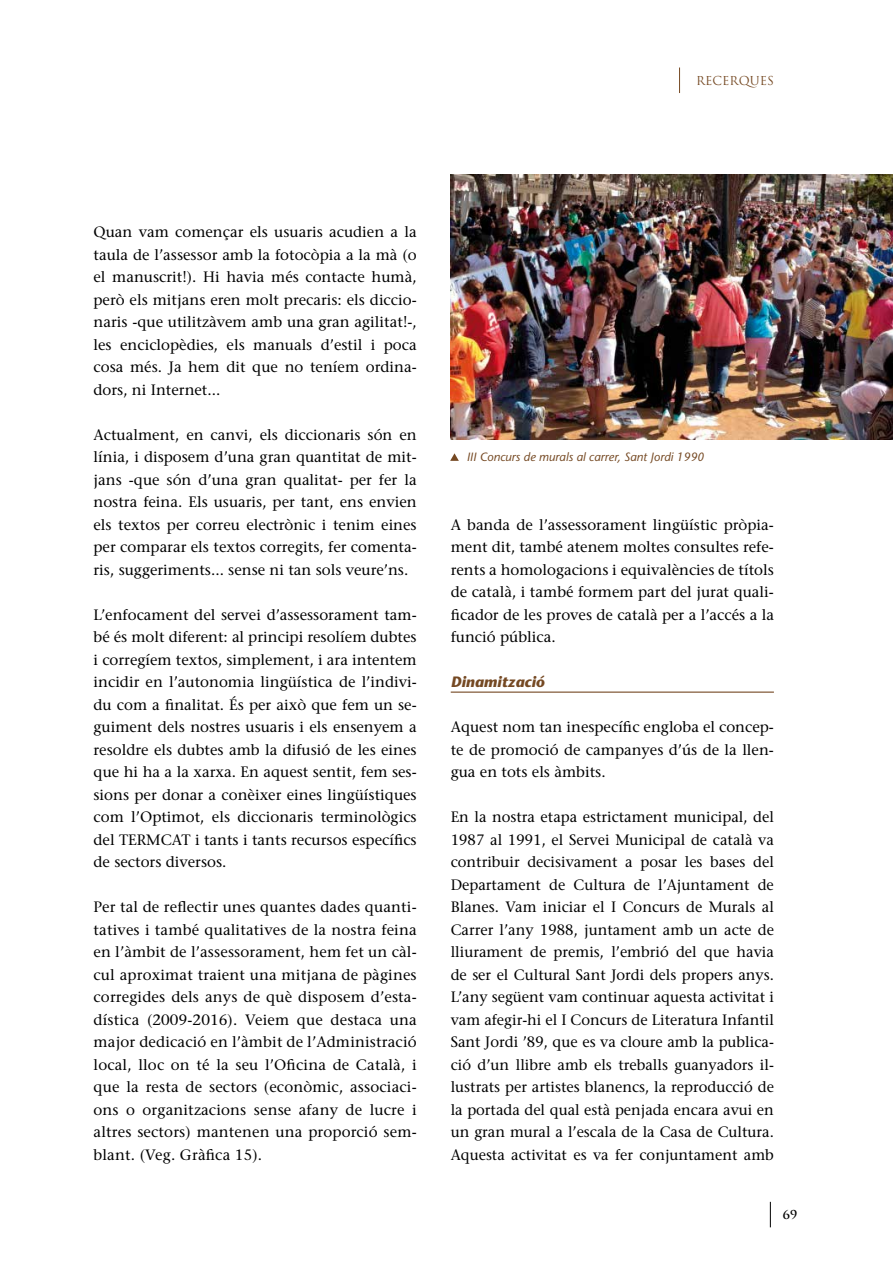
<style>
.page{position:relative;width:893px;height:1263px;background:#fff}
.page>*{position:absolute;margin:0;border:0;box-sizing:border-box;transform-origin:0 0}
.t1{font:15px/22.5px "Stone Serif";color:#000;text-align:justify}
.t2{font:italic 700 15px "Stone Sans";color:#754923}
.t3{font:italic 12px "Stone Sans";color:#754923}
.t4{font:12px "Trajan Pro";color:#754923}
.t5{font:700 12px "Trajan Pro";color:#000}
</style>
<div class="page">
<svg style="left:770px;top:1202px;width:1px;height:25px"></svg>
<svg style="left:679px;top:68px;width:1px;height:25px"></svg>
<hr style="left:451px;top:691px;width:323px;height:2px;background:#754923">
<img style="left:451px;top:174px;width:442px;height:265px">
<svg style="left:450px;top:453px;width:9px;height:8px"></svg>
<p class="t4" style="left:696px;top:73px;width:79px">RECERQUES</p>
<p class="t1" style="left:94px;top:221px;width:325px">Quan vam començar els usuaris acudien a la taula de l’assessor amb la fotocòpia a la mà (o el manuscrit!). Hi havia més contacte humà, però els mitjans eren molt precaris: els diccio&shy;naris -que utilitzàvem amb una gran agilitat!-, les enciclopèdies, els manuals d’estil i poca cosa més. Ja hem dit que no teníem ordina&shy;dors, ni Internet...</p>
<p class="t1" style="left:94px;top:423px;width:325px">Actualment, en canvi, els diccionaris són en línia, i disposem d’una gran quantitat de mit&shy;jans -que són d’una gran qualitat- per fer la nostra feina. Els usuaris, per tant, ens envien els textos per correu electrònic i tenim eines per comparar els textos corregits, fer comenta&shy;ris, suggeriments... sense ni tan sols veure’ns.</p>
<p class="t1" style="left:94px;top:603px;width:325px">L’enfocament del servei d’assessorament tam&shy;bé és molt diferent: al principi resolíem dubtes i corregíem textos, simplement, i ara intentem incidir en l’autonomia lingüística de l’indivi&shy;du com a finalitat. És per això que fem un se&shy;guiment dels nostres usuaris i els ensenyem a resoldre els dubtes amb la difusió de les eines que hi ha a la xarxa. En aquest sentit, fem ses&shy;sions per donar a conèixer eines lingüístiques com l’Optimot, els diccionaris terminològics del TERMCAT i tants i tants recursos específics de sectors diversos.</p>
<p class="t1" style="left:94px;top:896px;width:325px">Per tal de reflectir unes quantes dades quanti&shy;tatives i també qualitatives de la nostra feina en l’àmbit de l’assessorament, hem fet un càl&shy;cul aproximat traient una mitjana de pàgines corregides dels anys de què disposem d’esta&shy;dística (2009-2016). Veiem que destaca una major dedicació en l’àmbit de l’Administració local, lloc on té la seu l’Oficina de Català, i que la resta de sectors (econòmic, associaci&shy;ons o organitzacions sense afany de lucre i altres sectors) mantenen una proporció sem&shy;blant. (Veg. Gràfica 15).</p>
<p class="t3" style="left:467px;top:449px;width:239px">III Concurs de murals al carrer, Sant Jordi 1990</p>
<p class="t1" style="left:451px;top:513px;width:325px">A banda de l’assessorament lingüístic pròpia&shy;ment dit, també atenem moltes consultes refe&shy;rents a homologacions i equivalències de títols de català, i també formem part del jurat quali&shy;ficador de les proves de català per a l’accés a la funció pública.</p>
<p class="t2" style="left:451px;top:673px;width:96px">Dinamització</p>
<p class="t1" style="left:451px;top:716px;width:325px">Aquest nom tan inespecífic engloba el concep&shy;te de promoció de campanyes d’ús de la llen&shy;gua en tots els àmbits.</p>
<p class="t1" style="left:451px;top:806px;width:325px">En la nostra etapa estrictament municipal, del 1987 al 1991, el Servei Municipal de català va contribuir decisivament a posar les bases del Departament de Cultura de l’Ajuntament de Blanes. Vam iniciar el I Concurs de Murals al Carrer l’any 1988, juntament amb un acte de lliurament de premis, l’embrió del que havia de ser el Cultural Sant Jordi dels propers anys.<br>L’any següent vam continuar aquesta activitat i vam afegir-hi el I Concurs de Literatura Infantil Sant Jordi ’89, que es va cloure amb la publica&shy;ció d’un llibre amb els treballs guanyadors il· lustrats per artistes blanencs, la reproducció de la portada del qual està penjada encara avui en un gran mural a l’escala de la Casa de Cultura.<br>Aquesta activitat es va fer conjuntament amb</p>
<p class="t5" style="left:783px;top:1207px;width:16px">69</p>
</div>
